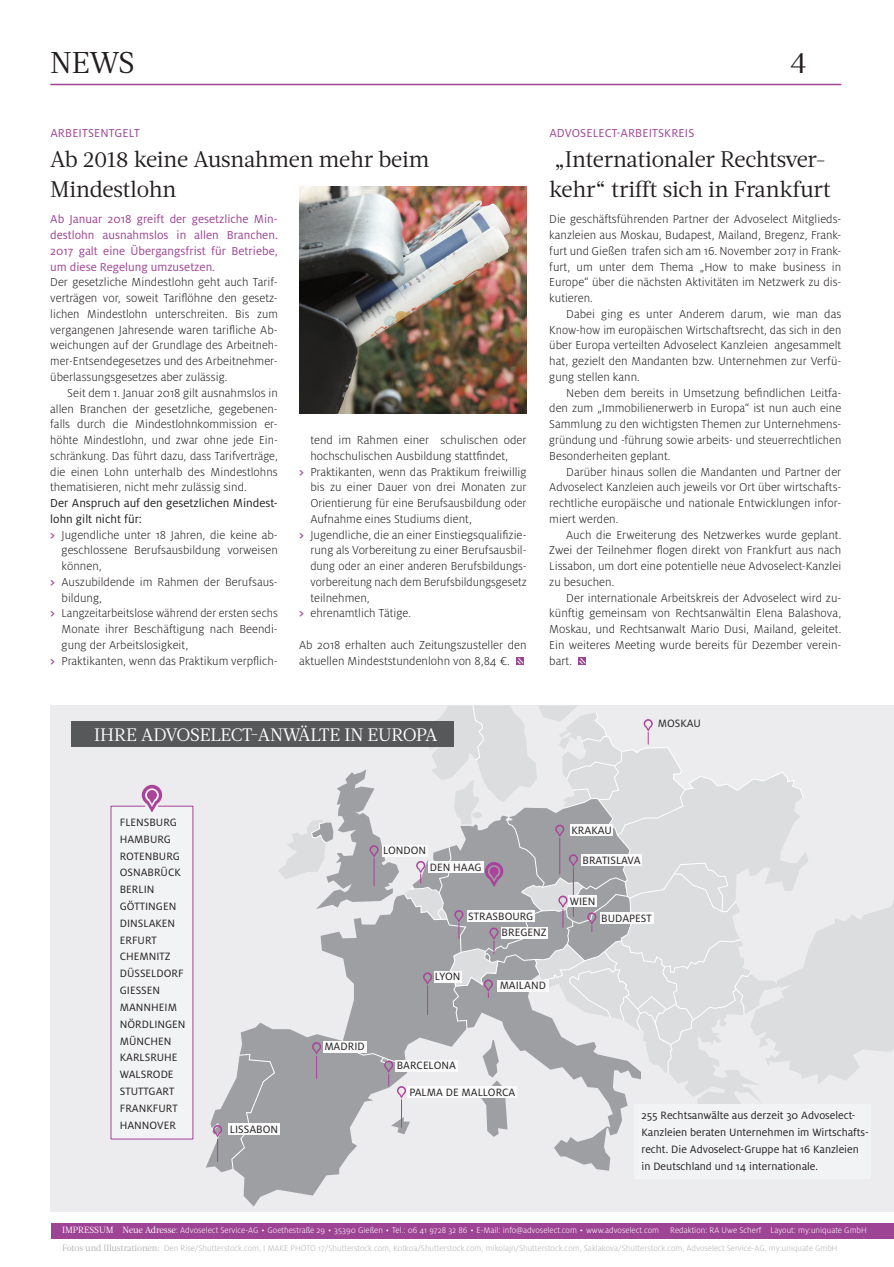
<style>
.page{position:relative;width:894px;height:1267px;background:#fff}
.page>*{position:absolute;margin:0;border:0;box-sizing:border-box;transform-origin:0 0}
.t1{font:30px "Acta";color:#231f20}
.t2{font:22.5px/30px "Acta";letter-spacing:-.015em;color:#231f20}
.t3{font:18px "Acta";letter-spacing:-.01em;color:#fff}
.t4{font:300 12.75px/15.8px "Milo OT";color:#231f20;text-align:justify}
.t5{font:12.75px/15.8px "Milo OT";color:#9e4494;text-align:justify}
.t6{font:12.75px "Milo OT";color:#231f20}
.t7{font:11.7px/16.8px "Milo OT";color:#231f20}
.t8{font:300 9px/18px "Milo OT";color:#b2b3b7}
.s1{font-weight:500;color:#9e4494}
.s2{font-family:"Acta";font-weight:400;color:#fff}
.s3{color:#fff}
.s4{font-family:"Acta";font-weight:400}
</style>
<div class="page">
<hr style="left:50px;top:84px;width:791px;height:1px;background:#9e4494">
<div style="left:50px;top:705px;width:844px;height:506px;background:#ececee"></div>
<svg style="left:110px;top:784px;width:84px;height:355px"></svg>
<svg style="left:206px;top:706px;width:688px;height:500px"></svg>
<div style="left:501px;top:926px;width:47px;height:12px;background:#fafafa"></div>
<div style="left:323px;top:1040px;width:43px;height:12px;background:#fafafa"></div>
<div style="left:228px;top:1123px;width:52px;height:12px;background:#fafafa"></div>
<div style="left:395px;top:1059px;width:62px;height:12px;background:#fafafa"></div>
<div style="left:569px;top:894px;width:28px;height:12px;background:#fafafa"></div>
<div style="left:72px;top:721px;width:382px;height:26px;background:#57585a"></div>
<div style="left:51px;top:1222px;width:843px;height:16px;background:#9e4494"></div>
<div style="left:578px;top:657px;width:8px;height:8px;background:#9e4494"></div>
<svg style="left:579px;top:658px;width:7px;height:6px"></svg>
<div style="left:516px;top:657px;width:8px;height:8px;background:#9e4494"></div>
<svg style="left:517px;top:658px;width:7px;height:6px"></svg>
<img style="left:300px;top:187px;width:227px;height:226px">
<h1 class="t1" style="left:50px;top:45px;width:86px">NEWS</h1>
<h1 class="t1" style="left:790px;top:45px;width:18px">4</h1>
<p class="t5" style="left:50px;top:125px;width:91px">ARBEITSENTGELT</p>
<h2 class="t2" style="left:50px;top:144px;width:380px">Ab 2018 keine Ausnahmen mehr beim<br>Mindestlohn</h2>
<p class="t5" style="left:50px;top:212px;width:229px">Ab Januar 2018 greift der gesetzliche Min&shy;destlohn ausnahmslos in allen Branchen.<br>2017 galt eine Übergangsfrist für Betriebe, um diese Regelung umzusetzen.</p>
<p class="t4" style="left:50px;top:275px;width:229px">Der gesetzliche Mindestlohn geht auch Tarif&shy;verträgen vor, soweit Tariflöhne den gesetz&shy;lichen Mindestlohn unterschreiten. Bis zum vergangenen Jahresende waren tarifliche Ab&shy;weichungen auf der Grundlage des Arbeitneh&shy;mer-Entsendegesetzes und des Arbeitnehmer&shy;überlassungsgesetzes aber zulässig.</p>
<p class="t4" style="left:50px;top:385px;width:229px;text-indent:17px">Seit dem 1. Januar 2018 gilt ausnahmslos in allen Branchen der gesetzliche, gegebenen&shy;falls durch die Mindestlohnkommission er&shy;höhte Mindestlohn, und zwar ohne jede Ein&shy;schränkung. Das führt dazu, dass Tarifverträge, die einen Lohn unterhalb des Mindestlohns thematisieren, nicht mehr zulässig sind.</p>
<p class="t6" style="left:50px;top:496px;width:229px">Der Anspruch auf den gesetzlichen Mindest-</p>
<p class="t6" style="left:50px;top:512px;width:93px">lohn gilt nicht für:</p>
<p class="t4" style="left:50px;top:527px;width:229px"><span class="s1">&gt;</span> Jugendliche unter 18 Jahren, die keine ab-</p>
<p class="t4" style="left:62px;top:542px;width:218px">geschlossene Berufsausbildung vorweisen</p>
<p class="t4" style="left:62px;top:558px;width:42px">können,</p>
<p class="t4" style="left:50px;top:574px;width:229px"><span class="s1">&gt;</span> Auszubildende im Rahmen der Berufsaus-</p>
<p class="t4" style="left:62px;top:590px;width:42px">bildung,</p>
<p class="t4" style="left:50px;top:605px;width:229px"><span class="s1">&gt;</span> Langzeitarbeitslose während der ersten sechs</p>
<p class="t4" style="left:62px;top:621px;width:218px">Monate ihrer Beschäftigung nach Beendi-</p>
<p class="t4" style="left:62px;top:637px;width:128px">gung der Arbeitslosigkeit,</p>
<p class="t4" style="left:50px;top:653px;width:229px"><span class="s1">&gt;</span> Praktikanten, wenn das Praktikum verpflich-</p>
<p class="t4" style="left:310px;top:432px;width:218px">tend im Rahmen einer schulischen oder</p>
<p class="t4" style="left:310px;top:448px;width:199px">hochschulischen Ausbildung stattfindet,</p>
<p class="t4" style="left:299px;top:464px;width:229px"><span class="s1">&gt;</span> Praktikanten, wenn das Praktikum freiwillig</p>
<p class="t4" style="left:310px;top:479px;width:218px">bis zu einer Dauer von drei Monaten zur</p>
<p class="t4" style="left:310px;top:495px;width:218px">Orientierung für eine Berufsausbildung oder</p>
<p class="t4" style="left:310px;top:511px;width:163px">Aufnahme eines Studiums dient,</p>
<p class="t4" style="left:299px;top:527px;width:229px"><span class="s1">&gt;</span> Jugendliche, die an einer Einstiegsqualifizie-</p>
<p class="t4" style="left:310px;top:542px;width:218px">rung als Vorbereitung zu einer Berufsausbil-</p>
<p class="t4" style="left:310px;top:558px;width:218px">dung oder an einer anderen Berufsbildungs-</p>
<p class="t4" style="left:310px;top:574px;width:218px">vorbereitung nach dem Berufsbildungsgesetz</p>
<p class="t4" style="left:310px;top:590px;width:61px">teilnehmen,</p>
<p class="t4" style="left:299px;top:605px;width:113px"><span class="s1">&gt;</span> ehrenamtlich Tätige.</p>
<p class="t4" style="left:299px;top:637px;width:229px">Ab 2018 erhalten auch Zeitungszusteller den aktuellen Mindeststundenlohn von 8,84 €.</p>
<h3 class="t3" style="left:94px;top:724px;width:345px">IHRE ADVOSELECT-ANWÄLTE IN EUROPA</h3>
<p class="t5" style="left:549px;top:125px;width:147px">ADVOSELECT-ARBEITSKREIS</p>
<h2 class="t2" style="left:549px;top:144px;width:283px">„Internationaler Rechtsver&shy;kehr“ trifft sich in Frankfurt</h2>
<p class="t4" style="left:549px;top:212px;width:293px">Die geschäftsführenden Partner der Advoselect Mitglieds&shy;kanzleien aus Moskau, Budapest, Mailand, Bregenz, Frank&shy;furt und Gießen trafen sich am 16. November 2017 in Frank&shy;furt, um unter dem Thema „How to make business in Europe“ über die nächsten Aktivitäten im Netzwerk zu dis&shy;kutieren.</p>
<p class="t4" style="left:549px;top:306px;width:293px;text-indent:17px">Dabei ging es unter Anderem darum, wie man das Know-how im europäischen Wirtschaftsrecht, das sich in den über Europa verteilten Advoselect Kanzleien angesammelt hat, gezielt den Mandanten bzw. Unternehmen zur Verfü&shy;gung stellen kann.</p>
<p class="t4" style="left:549px;top:385px;width:293px;text-indent:17px">Neben dem bereits in Umsetzung befindlichen Leitfa&shy;den zum „Immobilienerwerb in Europa“ ist nun auch eine Sammlung zu den wichtigsten Themen zur Unternehmens&shy;gründung und -führung sowie arbeits- und steuerrechtlichen Besonderheiten geplant.</p>
<p class="t4" style="left:549px;top:464px;width:293px;text-indent:17px">Darüber hinaus sollen die Mandanten und Partner der Advoselect Kanzleien auch jeweils vor Ort über wirtschafts&shy;rechtliche europäische und nationale Entwicklungen infor&shy;miert werden.</p>
<p class="t4" style="left:549px;top:527px;width:293px;text-indent:17px">Auch die Erweiterung des Netzwerkes wurde geplant.<br>Zwei der Teilnehmer flogen direkt von Frankfurt aus nach Lissabon, um dort eine potentielle neue Advoselect-Kanzlei zu besuchen.</p>
<p class="t4" style="left:549px;top:590px;width:293px;text-indent:17px">Der internationale Arbeitskreis der Advoselect wird zu&shy;künftig gemeinsam von Rechtsanwältin Elena Balashova, Moskau, und Rechtsanwalt Mario Dusi, Mailand, geleitet.<br>Ein weiteres Meeting wurde bereits für Dezember verein&shy;bart.</p>
<p class="t7" style="left:658px;top:715px;width:45px">MOSKAU</p>
<p class="t7" style="left:120px;top:814px;width:67px">FLENSBURG<br>HAMBURG<br>ROTENBURG<br>OSNABRÜCK<br>BERLIN<br>GÖTTINGEN<br>DINSLAKEN<br>ERFURT<br>CHEMNITZ<br>DÜSSELDORF<br>GIESSEN<br>MANNHEIM<br>NÖRDLINGEN<br>MÜNCHEN<br>KARLSRUHE<br>WALSRODE<br>STUTTGART<br>FRANKFURT<br>HANNOVER</p>
<p class="t7" style="left:230px;top:1121px;width:50px">LISSABON</p>
<p class="t7" style="left:383px;top:842px;width:45px">LONDON</p>
<p class="t7" style="left:430px;top:859px;width:53px">DEN HAAG</p>
<p class="t7" style="left:468px;top:908px;width:67px">STRASBOURG</p>
<p class="t7" style="left:435px;top:968px;width:27px">LYON</p>
<p class="t7" style="left:502px;top:924px;width:46px">BREGENZ</p>
<p class="t7" style="left:500px;top:977px;width:48px">MAILAND</p>
<p class="t7" style="left:324px;top:1038px;width:42px">MADRID</p>
<p class="t7" style="left:397px;top:1057px;width:61px">BARCELONA</p>
<p class="t7" style="left:409px;top:1083px;width:108px">PALMA DE MALLORCA</p>
<p class="t7" style="left:571px;top:822px;width:42px">KRAKAU</p>
<p class="t7" style="left:582px;top:852px;width:60px">BRATISLAVA</p>
<p class="t7" style="left:570px;top:892px;width:27px">WIEN</p>
<p class="t7" style="left:601px;top:910px;width:52px">BUDAPEST</p>
<p class="t7" style="left:641px;top:1107px;width:229px">255 Rechtsanwälte aus derzeit 30 Advoselect-Kanzleien beraten Unternehmen im Wirtschafts&shy;recht. Die Advoselect-Gruppe hat 16 Kanzleien in Deutschland und 14 internationale.</p>
<p class="t8" style="left:62px;top:1221px;width:806px"><span class="s2">IMPRESSUM Neue Adresse</span><span class="s3">: Advoselect Service-AG ∙ Goethestraße 29 ∙ 35390 Gießen ∙ Tel.: 06 41 9728 32 86 ∙ E-Mail: info@advoselect.com ∙ www.advoselect.com Redaktion: RA Uwe Scherf Layout: my:uniquate GmbH<br></span><span class="s4">Fotos und Illustrationen:</span> Den Rise/Shutterstock.com, I MAKE PHOTO 17/Shutterstock.com, Kotkoa/Shutterstock.com, mikolajn/Shutterstock.com, Saklakova/Shutterstock.com, Advoselect Service-AG, my:uniquate GmbH</p>
</div>
